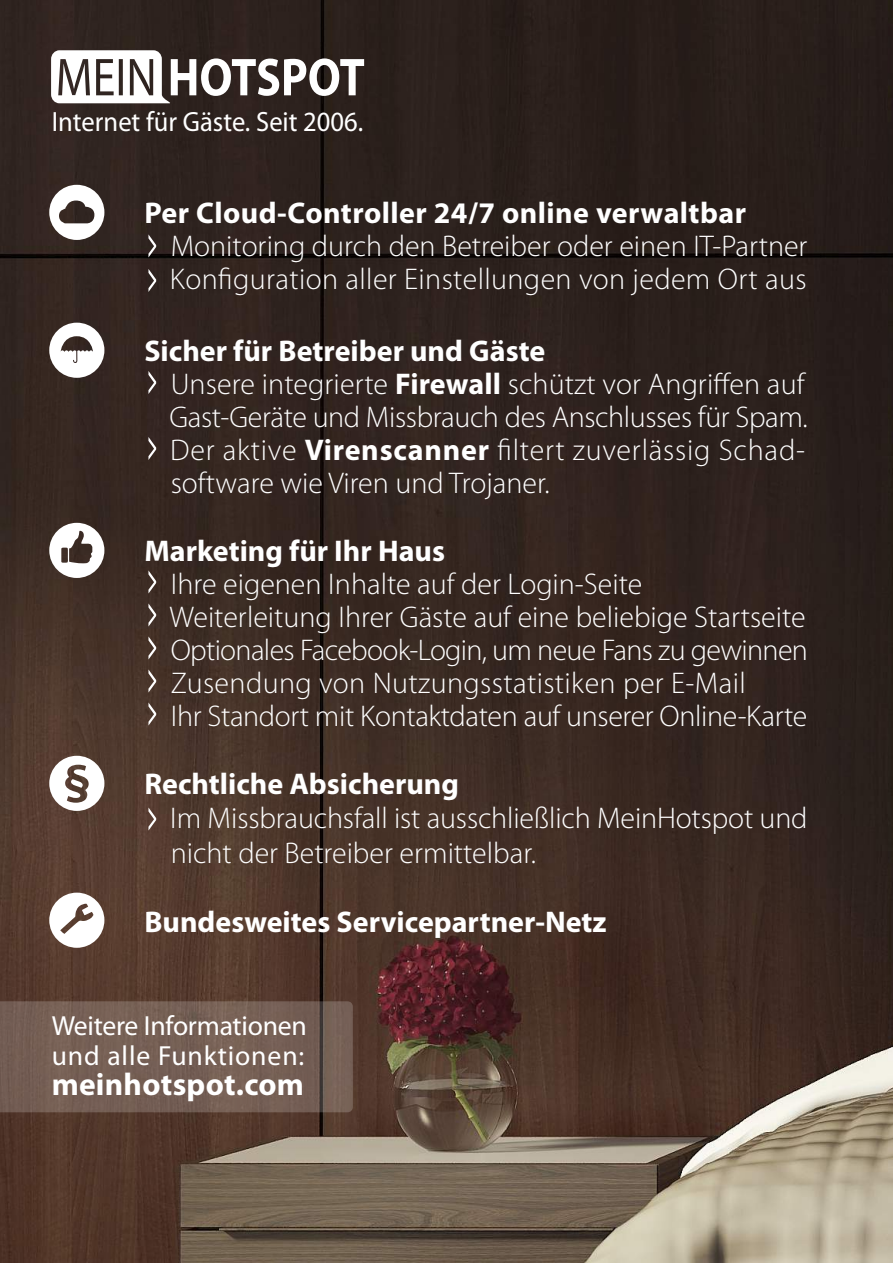
<style>
.page{position:relative;width:893px;height:1263px;background:#fff}
.page>*{position:absolute;margin:0;border:0;box-sizing:border-box;transform-origin:0 0}
.t1{font:700 31.5px "Myriad Pro";letter-spacing:.01em;color:#fff}
.t2{font:300 30px/33px "Myriad Pro";color:#fff}
.t3{font:700 30px "Myriad Pro";color:#fff}
.t4{font:27.9px "Myriad Pro";color:#fff;scale:.95 1}
.t5{font:27.75px/30px "Myriad Pro";letter-spacing:-.01em;color:#fff}
.s1{font-weight:700}
</style>
<div class="page">
<img style="left:0;top:0;width:893px;height:1263px">
<div style="left:0;top:1001px;width:353px;height:111px;background:#755f55"></div>
<svg style="left:49px;top:523px;width:55px;height:55px"></svg>
<svg style="left:49px;top:323px;width:55px;height:55px"></svg>
<svg style="left:49px;top:185px;width:55px;height:55px"></svg>
<svg style="left:49px;top:756px;width:55px;height:55px"></svg>
<svg style="left:51px;top:50px;width:313px;height:53px"></svg>
<svg style="left:148px;top:570px;width:8px;height:23px"></svg>
<svg style="left:148px;top:371px;width:8px;height:23px"></svg>
<svg style="left:148px;top:437px;width:8px;height:23px"></svg>
<svg style="left:148px;top:234px;width:8px;height:23px"></svg>
<svg style="left:148px;top:269px;width:8px;height:23px"></svg>
<svg style="left:148px;top:603px;width:8px;height:23px"></svg>
<svg style="left:148px;top:669px;width:8px;height:23px"></svg>
<svg style="left:148px;top:636px;width:8px;height:23px"></svg>
<svg style="left:148px;top:702px;width:8px;height:23px"></svg>
<svg style="left:148px;top:807px;width:8px;height:23px"></svg>
<svg style="left:49px;top:893px;width:55px;height:55px"></svg>
<img style="left:788px;top:466px;width:105px;height:797px">
<p class="t4" style="left:52px;top:105px;width:329px">Internet für Gäste. Seit 2006.</p>
<p class="t3" style="left:144px;top:194px;width:603px">Per Cloud-Controller 24/7 online verwaltbar</p>
<p class="t2" style="left:170px;top:230px;width:639px">Monitoring durch den Betreiber oder einen IT-Partner<br>Konfiguration aller Einstellungen von jedem Ort aus</p>
<p class="t2" style="left:169px;top:335px;width:640px;text-indent:-25px"><span class="s1">Sicher für Betreiber und Gäste<br></span>Unsere integrierte <span class="s1">Firewall</span> schützt vor Angriffen auf Gast-Geräte und Missbrauch des Anschlusses für Spam.<br>Der aktive <span class="s1">Virenscanner</span> filtert zuverlässig Schad&shy;software wie Viren und Trojaner.</p>
<p class="t3" style="left:144px;top:531px;width:302px">Marketing für Ihr Haus</p>
<p class="t2" style="left:170px;top:568px;width:640px">Ihre eigenen Inhalte auf der Login-Seite Weiterleitung Ihrer Gäste auf eine beliebige Startseite Optionales Facebook-Login, um neue Fans zu gewinnen Zusendung von Nutzungsstatistiken per E-Mail<br>Ihr Standort mit Kontaktdaten auf unserer Online-Karte</p>
<p class="t3" style="left:144px;top:764px;width:316px">Rechtliche Absicherung</p>
<p class="t2" style="left:170px;top:801px;width:639px;line-height:34.5px">Im Missbrauchsfall ist ausschließlich MeinHotspot und nicht der Betreiber ermittelbar.</p>
<p class="t3" style="left:144px;top:902px;width:464px">Bundesweites Servicepartner-Netz</p>
<p class="t5" style="left:52px;top:1010px;width:257px">Weitere Informationen und alle Funktionen:</p>
<p class="t1" style="left:52px;top:1064px;width:254px">meinhotspot.com</p>
</div>
